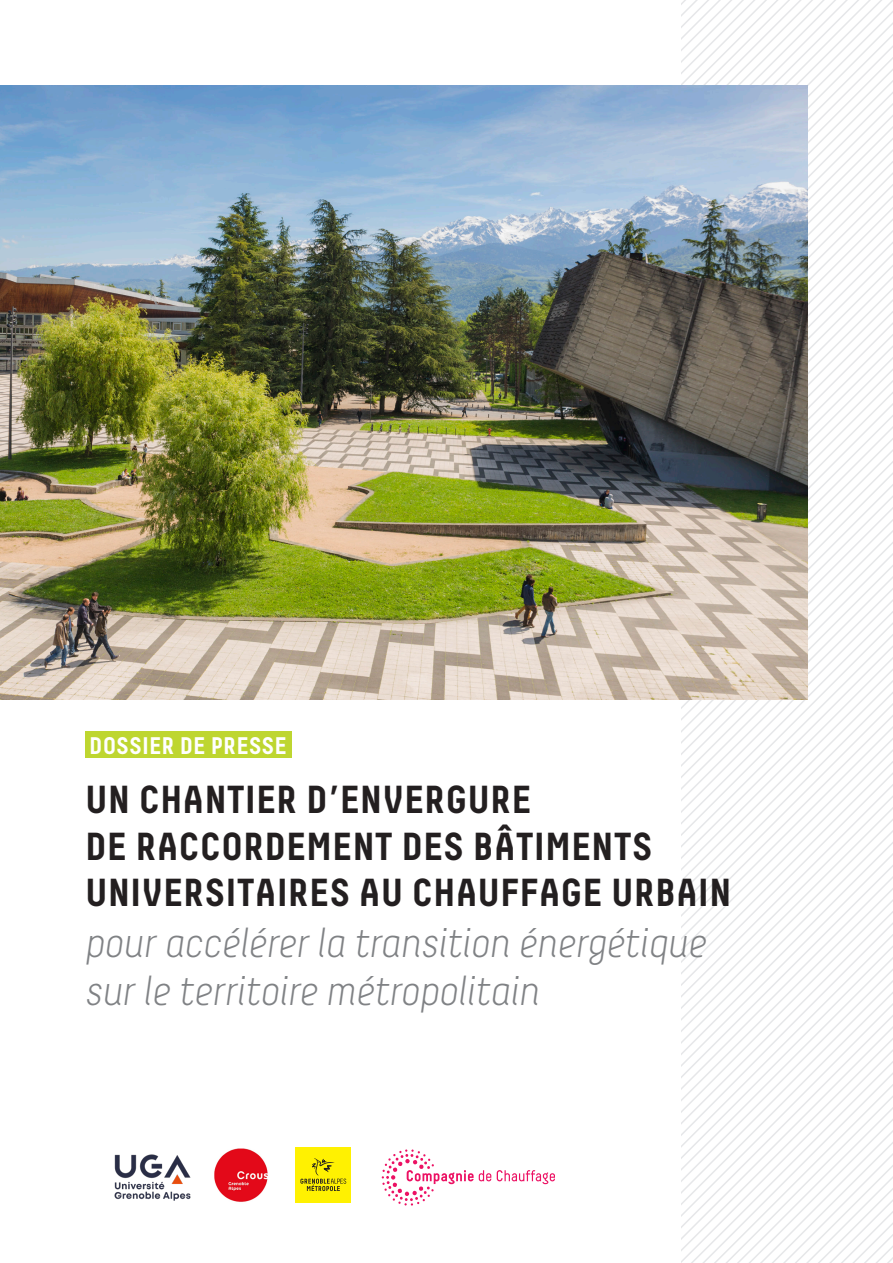
<style>
.page{position:relative;width:893px;height:1263px;background:#fff}
.page>*{position:absolute;margin:0;border:0;box-sizing:border-box;transform-origin:0 0}
.t1{font:italic 300 42px/48px "Decima";color:#808285}
.t2{font:700 39px/46.8px "Decima";color:#231f20}
.t3{font:700 24px "Decima";color:#fff}
</style>
<div class="page">
<svg style="left:682px;top:0;width:211px;height:1263px"></svg>
<img style="left:0;top:85px;width:808px;height:614px">
<div style="left:85px;top:731px;width:206px;height:27px;background:#bed630"></div>
<div style="left:295px;top:1148px;width:56px;height:55px;background:#fff101"></div>
<svg style="left:300px;top:1158px;width:46px;height:33px"></svg>
<svg style="left:497px;top:1170px;width:58px;height:14px"></svg>
<svg style="left:382px;top:1149px;width:109px;height:57px"></svg>
<img style="left:115px;top:1154px;width:76px;height:47px">
<img style="left:214px;top:1148px;width:54px;height:54px">
<p class="t3" style="left:89px;top:731px;width:199px">DOSSIER DE PRESSE</p>
<p class="t2" style="left:85px;top:775px;width:648px">UN CHANTIER D’ENVERGURE<br>DE RACCORDEMENT DES BÂTIMENTS<br>UNIVERSITAIRES AU CHAUFFAGE URBAIN</p>
<p class="t1" style="left:85px;top:918px;width:623px">pour accélérer la transition énergétique sur le territoire métropolitain</p>
</div>
